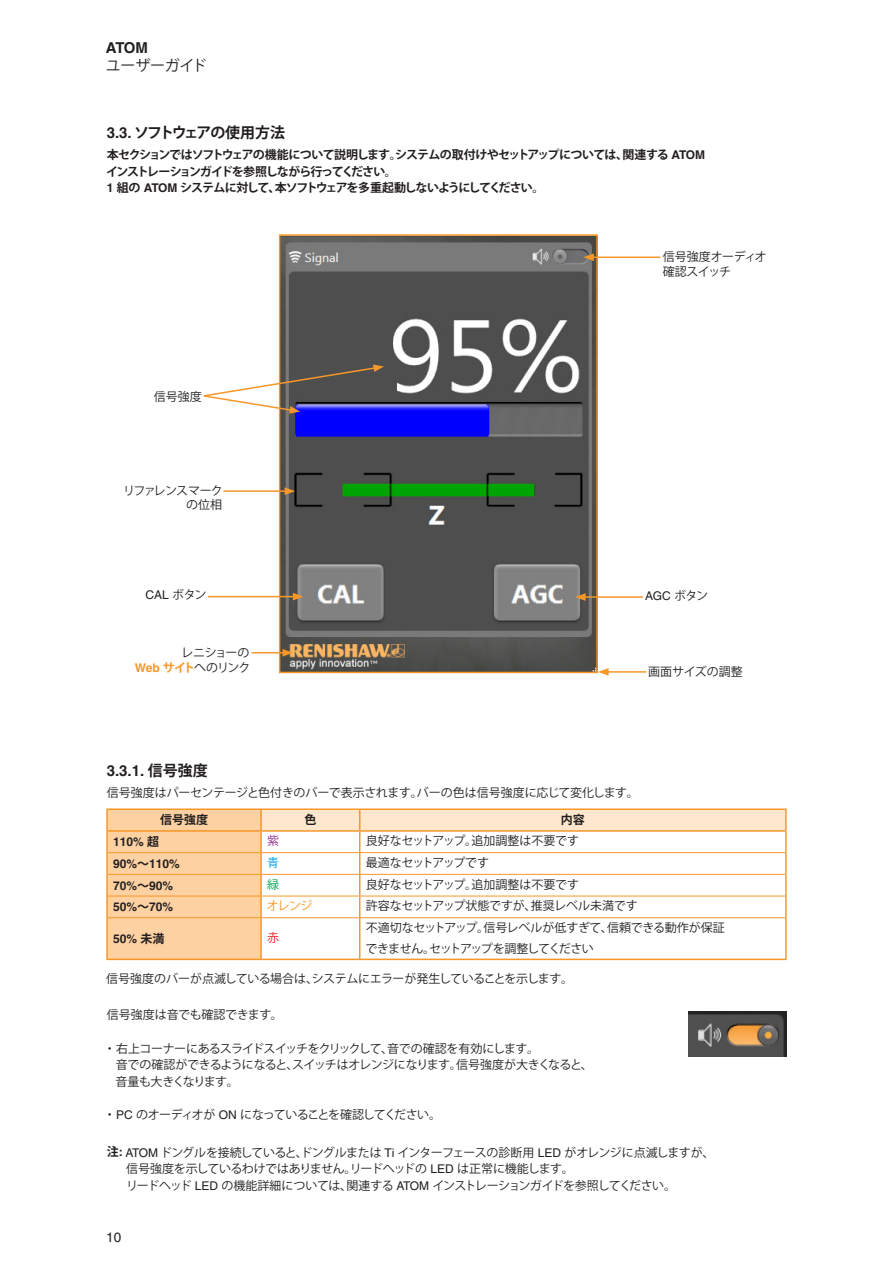
<style>
.page{position:relative;width:893px;height:1263px;background:#fff}
.page>*{position:absolute;margin:0;border:0;box-sizing:border-box;transform-origin:0 0}
.t1{font:700 15px "Koz Go Std";letter-spacing:-.1em;color:#231f20}
.t2{font:700 15px "Helvetica LT Pro";color:#231f20}
.t3{font:15px "Koz Go Std";letter-spacing:-.015em;color:#231f20}
.t4{font:13.5px "Helvetica LT Pro";color:#231f20}
.t5{font:12px/16.5px "Koz Go Std";letter-spacing:-.03em;color:#231f20}
.t6{font:700 12px/16.5px "Koz Go Std";letter-spacing:-.08em;color:#231f20}
.t7{font:12px "Koz Go Std";color:#231f20}
.t8{font:12px "Koz Go Std";letter-spacing:-.01em;color:#231f20}
.t9{font:700 12px "Koz Go Std";letter-spacing:-.1em;color:#231f20}
.t10{font:700 12px "Helvetica LT Pro";color:#231f20}
.t11{font:12px "Koz Go Std";letter-spacing:-.07em;color:#231f20}
.t12{font:12px/14.4px "Koz Go Std";letter-spacing:-.09em;color:#231f20;text-align:right}
.t13{font:12px/14.4px "Koz Go Std";letter-spacing:-.055em;color:#231f20;text-align:right}
.t14{font:12px "Helvetica LT Pro";color:#231f20}
.t15{font:12px "Koz Go Std";letter-spacing:-.06em;color:#231f20}
.t16{font:12px "Koz Go Std";color:#f7931d}
.t17{font:12px "Koz Go Std";color:#90268f}
.t18{font:12px "Koz Go Std";color:#00a0e2}
.t19{font:12px "Koz Go Std";color:#00a54f}
.t20{font:12px "Koz Go Std";color:#ee1d23}
.s1{font-family:"Helvetica LT Pro"}
.s2{font-family:"Koz Go Std"}
.s3{font-family:"Helvetica LT Pro";font-weight:700;color:#f79727}
.s4{font-weight:700;color:#f79727}
.s5{font-weight:700}
.s6{font-family:"Helvetica LT Pro";font-weight:700}
</style>
<div class="page">
<img style="left:689px;top:1011px;width:98px;height:45px">
<img style="left:282px;top:237px;width:313px;height:433px">
<div style="left:279px;top:234px;width:319px;height:439px;border:2px solid #f79727"></div>
<svg style="left:203px;top:364px;width:181px;height:50px"></svg>
<hr style="left:223px;top:490px;width:64px;height:2px;background:#f79727">
<svg style="left:285px;top:487px;width:10px;height:8px"></svg>
<hr style="left:208px;top:596px;width:87px;height:1px;background:#f79727">
<svg style="left:293px;top:593px;width:10px;height:7px"></svg>
<hr style="left:252px;top:652px;width:33px;height:1px;background:#f79727">
<svg style="left:282px;top:649px;width:11px;height:8px"></svg>
<hr style="left:606px;top:671px;width:40px;height:2px;background:#f79727">
<svg style="left:598px;top:668px;width:11px;height:8px"></svg>
<hr style="left:583px;top:596px;width:60px;height:2px;background:#f79727">
<svg style="left:575px;top:593px;width:11px;height:8px"></svg>
<hr style="left:592px;top:256px;width:68px;height:2px;background:#f79727">
<svg style="left:583px;top:253px;width:11px;height:8px"></svg>
<hr style="left:106px;top:808px;width:155px;height:2px;background:#f79727">
<hr style="left:106px;top:810px;width:2px;height:20px;background:#f79727">
<hr style="left:261px;top:808px;width:99px;height:2px;background:#f79727">
<hr style="left:360px;top:808px;width:427px;height:2px;background:#f79727">
<hr style="left:785px;top:810px;width:2px;height:20px;background:#f79727">
<hr style="left:106px;top:830px;width:155px;height:2px;background:#f79727">
<hr style="left:106px;top:832px;width:2px;height:21px;background:#f79727">
<hr style="left:360px;top:830px;width:427px;height:2px;background:#f79727">
<hr style="left:785px;top:832px;width:2px;height:21px;background:#f79727">
<hr style="left:106px;top:853px;width:2px;height:21px;background:#f79727">
<hr style="left:785px;top:853px;width:2px;height:21px;background:#f79727">
<hr style="left:106px;top:874px;width:2px;height:22px;background:#f79727">
<hr style="left:785px;top:874px;width:2px;height:22px;background:#f79727">
<hr style="left:106px;top:896px;width:2px;height:22px;background:#f79727">
<svg style="left:107px;top:809px;width:679px;height:149px"></svg>
<hr style="left:785px;top:896px;width:2px;height:22px;background:#f79727">
<hr style="left:106px;top:918px;width:2px;height:40px;background:#f79727">
<hr style="left:260px;top:918px;width:2px;height:40px;background:#f79727">
<hr style="left:359px;top:918px;width:1px;height:40px;background:#f79727">
<hr style="left:785px;top:918px;width:2px;height:40px;background:#f79727">
<hr style="left:106px;top:958px;width:155px;height:2px;background:#f79727">
<hr style="left:261px;top:958px;width:99px;height:2px;background:#f79727">
<hr style="left:360px;top:958px;width:427px;height:2px;background:#f79727">
<hr style="left:108px;top:852px;width:153px;height:1px;background:#f79727">
<hr style="left:261px;top:852px;width:99px;height:1px;background:#f79727">
<hr style="left:360px;top:852px;width:425px;height:1px;background:#f79727">
<hr style="left:108px;top:874px;width:153px;height:1px;background:#f79727">
<hr style="left:261px;top:874px;width:99px;height:1px;background:#f79727">
<hr style="left:360px;top:874px;width:425px;height:1px;background:#f79727">
<hr style="left:108px;top:896px;width:153px;height:1px;background:#f79727">
<hr style="left:261px;top:896px;width:99px;height:1px;background:#f79727">
<hr style="left:360px;top:896px;width:425px;height:1px;background:#f79727">
<hr style="left:108px;top:917px;width:153px;height:1px;background:#f79727">
<hr style="left:261px;top:917px;width:99px;height:1px;background:#f79727">
<hr style="left:360px;top:917px;width:425px;height:1px;background:#f79727">
<p class="t2" style="left:106px;top:39px;width:44px">ATOM</p>
<p class="t3" style="left:106px;top:56px;width:103px">ユーザーガイド</p>
<p class="t1" style="left:107px;top:123px;width:180px"><span class="s1">3.3.</span> ソフトウェアの使用方法</p>
<p class="t6" style="left:106px;top:147px;width:600px">本セクションではソフトウェアの機能について説明します。システムの取付けやセットアップについては、関連する <span class="s1">ATOM</span>インストレーションガイドを参照しながら行ってください。</p>
<p class="t9" style="left:107px;top:180px;width:439px"><span class="s1">1</span> 組の <span class="s1">ATOM</span> システムに対して、本ソフトウェアを多重起動しないようにしてください。</p>
<p class="t5" style="left:663px;top:250px;width:105px;line-height:14.4px">信号強度オーディオ確認スイッチ</p>
<p class="t5" style="left:154px;top:388px;width:49px">信号強度</p>
<p class="t13" style="left:123px;top:484px;width:101px">リファレンスマークの位相</p>
<p class="t14" style="left:146px;top:588px;width:62px">CAL <span class="s2">ボタン</span></p>
<p class="t12" style="left:135px;top:646px;width:117px">レニショーの<br><span class="s3">Web</span> <span class="s4">サイト</span>へのリンク</p>
<p class="t14" style="left:645px;top:589px;width:65px">AGC <span class="s2">ボタン</span></p>
<p class="t7" style="left:648px;top:664px;width:96px">画面サイズの調整</p>
<p class="t2" style="left:107px;top:761px;width:103px">3.3.1. <span class="s2">信号強度</span></p>
<p class="t8" style="left:107px;top:785px;width:534px">信号強度はパーセンテージと色付きのバーで表示されます。バーの色は信号強度に応じて変化します。</p>
<p class="t6" style="left:160px;top:812px;width:49px">信号強度</p>
<p class="t6" style="left:304px;top:812px;width:13px">色</p>
<p class="t6" style="left:561px;top:812px;width:25px">内容</p>
<p class="t10" style="left:113px;top:834px;width:48px">110% <span class="s2">超</span></p>
<p class="t17" style="left:267px;top:833px;width:13px">紫</p>
<p class="t7" style="left:366px;top:833px;width:215px">良好なセットアップ。追加調整は不要です</p>
<p class="t10" style="left:113px;top:856px;width:68px">90%<span class="s2">～</span>110%</p>
<p class="t18" style="left:267px;top:855px;width:13px">青</p>
<p class="t15" style="left:366px;top:855px;width:125px">最適なセットアップです</p>
<p class="t10" style="left:113px;top:878px;width:62px">70%<span class="s2">～</span>90%</p>
<p class="t19" style="left:267px;top:877px;width:13px">緑</p>
<p class="t7" style="left:366px;top:877px;width:215px">良好なセットアップ。追加調整は不要です</p>
<p class="t10" style="left:113px;top:900px;width:62px">50%<span class="s2">～</span>70%</p>
<p class="t16" style="left:267px;top:898px;width:47px">オレンジ</p>
<p class="t7" style="left:366px;top:898px;width:273px">許容なセットアップ状態ですが、推奨レベル未満です</p>
<p class="t10" style="left:113px;top:931px;width:53px">50% <span class="s2">未満</span></p>
<p class="t20" style="left:267px;top:930px;width:13px">赤</p>
<p class="t5" style="left:365px;top:917px;width:361px;line-height:21px">不適切なセットアップ。信号レベルが低すぎて、信頼できる動作が保証できません。セットアップを調整してください</p>
<p class="t5" style="left:106px;top:971px;width:468px">信号強度のバーが点滅している場合は、システムにエラーが発生していることを示します。</p>
<p class="t5" style="left:107px;top:1007px;width:178px">信号強度は音でも確認できます。</p>
<p class="t5" style="left:104px;top:1040px;width:437px">・右上コーナーにあるスライドスイッチをクリックして、音での確認を有効にします。</p>
<p class="t5" style="left:116px;top:1057px;width:479px">音での確認ができるようになると、スイッチはオレンジになります。信号強度が大きくなると、音量も大きくなります。</p>
<p class="t11" style="left:104px;top:1107px;width:339px">・<span class="s1">PC</span> のオーディオが <span class="s1">ON</span> になっていることを確認してください。</p>
<p class="t5" style="left:126px;top:1144px;width:590px;text-indent:-20px"><span class="s5">注</span><span class="s6">:</span> <span class="s1">ATOM</span> ドングルを接続していると、ドングルまたは <span class="s1">Ti</span> インターフェースの診断用 <span class="s1">LED</span> がオレンジに点滅しますが、信号強度を示しているわけではありません。リードヘッドの <span class="s1">LED</span> は正常に機能します。<br>リードヘッド <span class="s1">LED</span> の機能詳細については、関連する <span class="s1">ATOM</span> インストレーションガイドを参照してください。</p>
<p class="t4" style="left:106px;top:1229px;width:17px">10</p>
</div>
